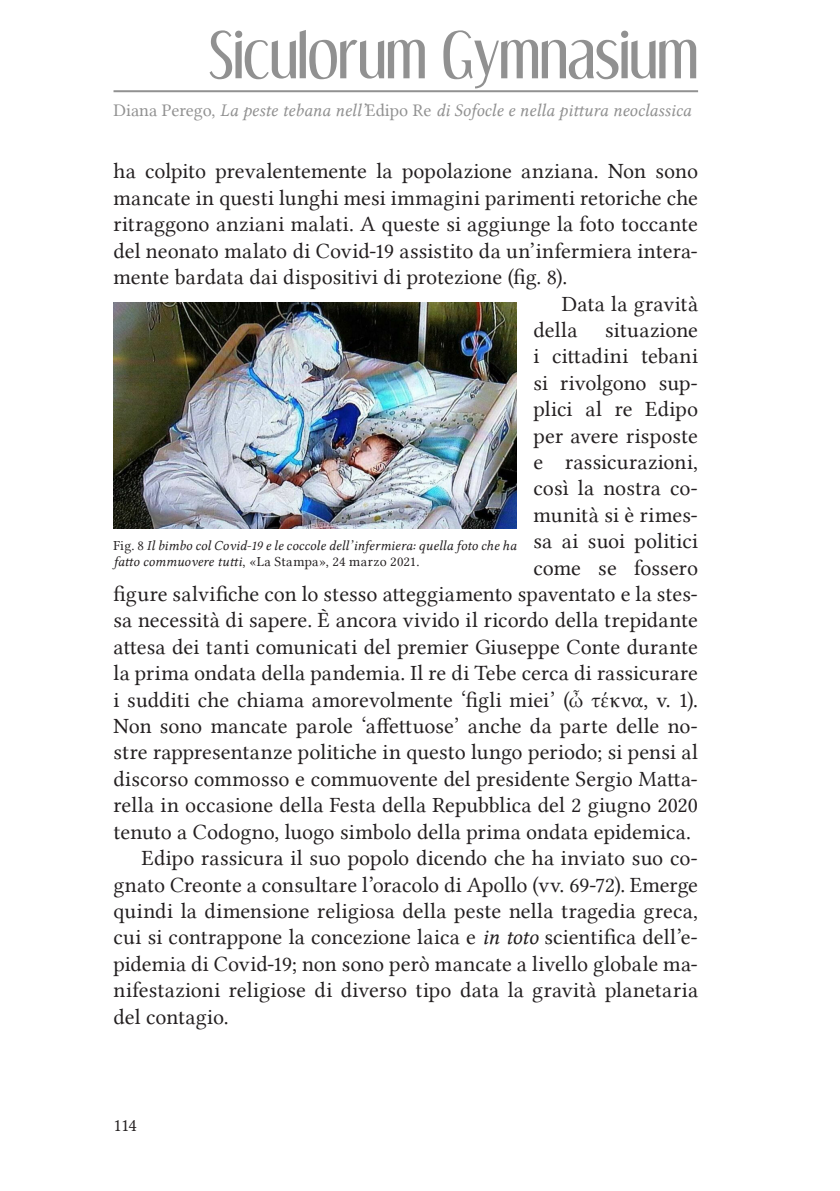
<style>
.page{position:relative;width:840px;height:1191px;background:#fff}
.page>*{position:absolute;margin:0;border:0;box-sizing:border-box;transform-origin:0 0}
.t1{font:56px "Dream Orphans";color:#919191}
.Corpo{font:22px/26.4px "Lin Libertine";letter-spacing:.005em;color:#231f20;text-align:justify}
.t2{font:18px "Lin Libertine I";color:#919191}
.t3{font:18px "Lin Libertine";color:#231f20}
.Didascalia_foto{font:14px/16.8px "Lin Libertine I";letter-spacing:.01em;color:#231f20}
.s1{font-family:"Lin Libertine"}
.s2{font-family:"Lin Libertine I"}
</style>
<div class="page">
<hr style="left:113px;top:90px;width:584px;height:2px;background:#919191">
<img style="left:113px;top:302px;width:403px;height:226px">
<h1 class="t1" style="left:208px;top:21px;width:491px">Siculorum Gymnasium</h1>
<p class="t2" style="left:113px;top:100px;width:579px"><span class="s1">Diana Perego,</span> La peste tebana nell’<span class="s1">Edipo Re</span> di Sofocle e nella pittura neoclassica</p>
<p class="Corpo" style="left:113px;top:158px;width:585px">ha colpito prevalentemente la popolazione anziana. Non sono mancate in questi lunghi mesi immagini parimenti retoriche che ritraggono anziani malati. A queste si aggiunge la foto toccante del neonato malato di Covid-19 assistito da un’infermiera intera&shy;mente bardata dai dispositivi di protezione (fig. 8).</p>
<p class="Corpo" style="left:533px;top:290px;width:166px;text-indent:28px">Data la gravità della</p>
<p class="Corpo" style="left:605px;top:316px;width:94px">situazione</p>
<p class="Corpo" style="left:533px;top:343px;width:166px">i cittadini tebani</p>
<p class="Corpo" style="left:533px;top:369px;width:166px">si rivolgono sup-</p>
<p class="Corpo" style="left:533px;top:396px;width:166px">plici al re Edipo</p>
<p class="Corpo" style="left:533px;top:422px;width:166px">per avere risposte</p>
<p class="Corpo" style="left:533px;top:448px;width:166px">e rassicurazioni,</p>
<p class="Corpo" style="left:533px;top:475px;width:166px">così la nostra co-</p>
<p class="Corpo" style="left:533px;top:501px;width:166px">munità si è rimes-</p>
<p class="Corpo" style="left:533px;top:528px;width:166px">sa ai suoi politici</p>
<p class="Corpo" style="left:533px;top:554px;width:166px">come se fossero</p>
<p class="Corpo" style="left:113px;top:580px;width:585px">figure salvifiche con lo stesso atteggiamento spaventato e la stes-</p>
<p class="Corpo" style="left:113px;top:607px;width:585px">sa necessità di sapere. È ancora vivido il ricordo della trepidante</p>
<p class="Corpo" style="left:113px;top:633px;width:585px">attesa dei tanti comunicati del premier Giuseppe Conte durante</p>
<p class="Corpo" style="left:113px;top:660px;width:585px">la prima ondata della pandemia. Il re di Tebe cerca di rassicurare</p>
<p class="Corpo" style="left:113px;top:686px;width:585px">i sudditi che chiama amorevolmente ‘figli miei’ (ὦ τέκνα, v. 1).</p>
<p class="Corpo" style="left:113px;top:712px;width:585px">Non sono mancate parole ‘affettuose’ anche da parte delle no-</p>
<p class="Corpo" style="left:113px;top:739px;width:585px">stre rappresentanze politiche in questo lungo periodo; si pensi al</p>
<p class="Corpo" style="left:113px;top:765px;width:585px">discorso commosso e commuovente del presidente Sergio Matta-</p>
<p class="Corpo" style="left:113px;top:792px;width:585px">rella in occasione della Festa della Repubblica del 2 giugno 2020</p>
<p class="Corpo" style="left:113px;top:818px;width:578px">tenuto a Codogno, luogo simbolo della prima ondata epidemica.</p>
<p class="Corpo" style="left:113px;top:844px;width:585px;text-indent:28px">Edipo rassicura il suo popolo dicendo che ha inviato suo co&shy;gnato Creonte a consultare l’oracolo di Apollo (vv. 69-72). Emerge quindi la dimensione religiosa della peste nella tragedia greca, cui si contrappone la concezione laica e <span class="s2">in toto</span> scientifica dell’e&shy;pidemia di Covid-19; non sono però mancate a livello globale ma&shy;nifestazioni religiose di diverso tipo data la gravità planetaria del contagio.</p>
<p class="Didascalia_foto" style="left:113px;top:537px;width:404px"><span class="s1">Fig. 8</span> Il bimbo col Covid-19 e le coccole dell’infermiera: quella foto che ha fatto commuovere tutti<span class="s1">, «La Stampa», 24 marzo 2021.</span></p>
<p class="t3" style="left:113px;top:1115px;width:25px">114</p>
</div>
